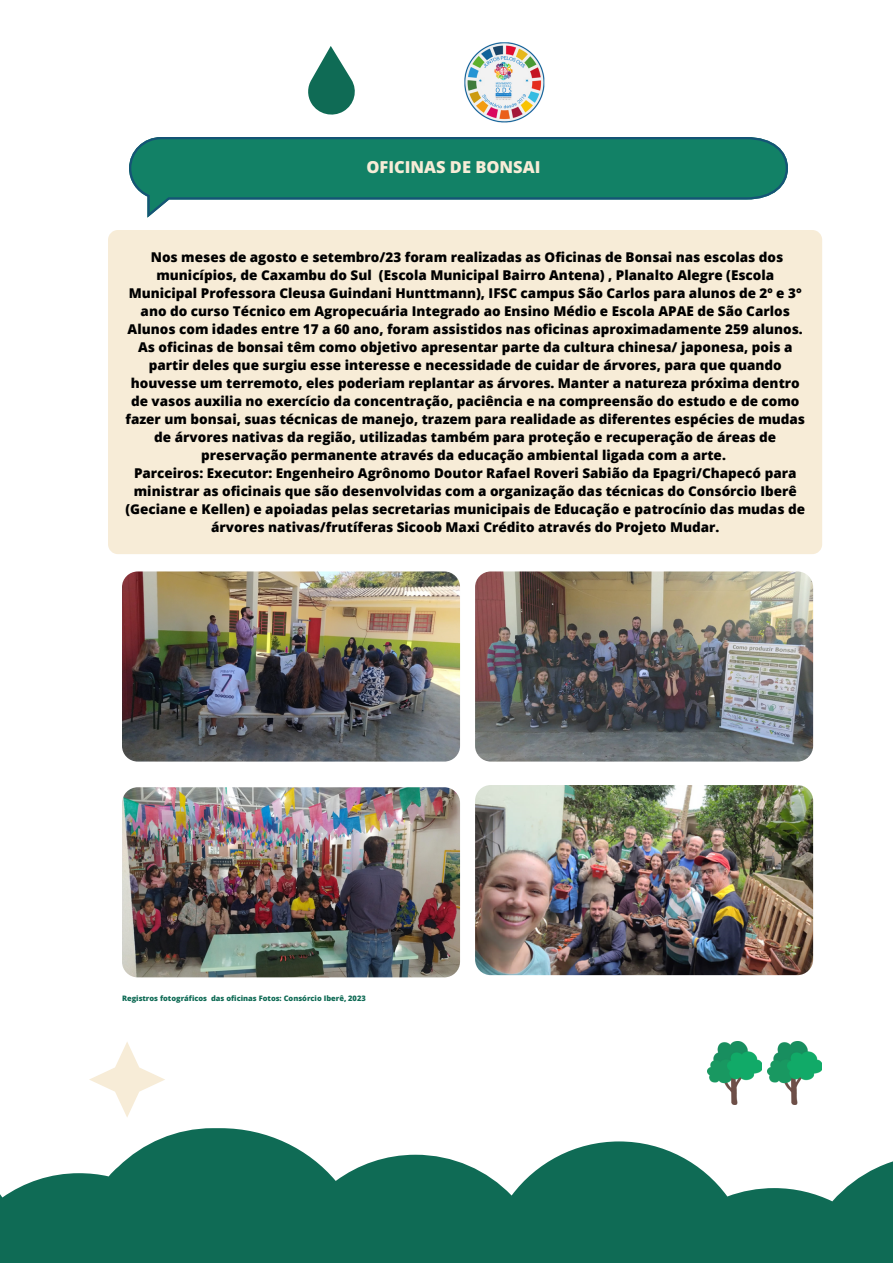
<style>
.page{position:relative;width:893px;height:1264px;background:#fff}
.page>*{position:absolute;margin:0;border:0;box-sizing:border-box;transform-origin:0 0}
.t1{font:800 16.5px "Open Sans";color:#f7ecd7}
.t2{font:800 13.5px/18px "Open Sans";color:#000;text-align:center}
.t3{font:800 7.5px "Open Sans";color:#0f6b55}
</style>
<div class="page">
<div style="left:108px;top:230px;width:714px;height:324px;background:#f7ecd7;border-radius:10px"></div>
<svg style="left:129px;top:137px;width:659px;height:62px;background:#17806a"></svg>
<img style="left:122px;top:571px;width:338px;height:190px;border-radius:16px">
<svg style="left:0;top:1128px;width:892px;height:134px;fill:#0f6b55"></svg>
<svg style="left:89px;top:1042px;width:76px;height:75px"></svg>
<img style="left:122px;top:787px;width:338px;height:190px;border-radius:16px">
<img style="left:707px;top:1041px;width:54px;height:63px">
<img style="left:767px;top:1041px;width:54px;height:63px">
<svg style="left:308px;top:46px;width:47px;height:69px"></svg>
<img style="left:464px;top:42px;width:81px;height:81px">
<img style="left:475px;top:785px;width:338px;height:190px;border-radius:16px">
<img style="left:475px;top:571px;width:338px;height:190px;border-radius:16px">
<p class="t1" style="left:366px;top:156px;width:176px">OFICINAS DE BONSAI</p>
<p class="t2" style="left:125px;top:247px;width:681px">Nos meses de agosto e setembro/23 foram realizadas as Oficinas de Bonsai nas escolas dos municípios, de Caxambu do Sul (Escola Municipal Bairro Antena) , Planalto Alegre (Escola Municipal Professora Cleusa Guindani Hunttmann), IFSC campus São Carlos para alunos de 2º e 3° ano do curso Técnico em Agropecuária Integrado ao Ensino Médio e Escola APAE de São Carlos Alunos com idades entre 17 a 60 ano, foram assistidos nas oficinas aproximadamente 259 alunos.<br>As oficinas de bonsai têm como objetivo apresentar parte da cultura chinesa/ japonesa, pois a partir deles que surgiu esse interesse e necessidade de cuidar de árvores, para que quando houvesse um terremoto, eles poderiam replantar as árvores. Manter a natureza próxima dentro de vasos auxilia no exercício da concentração, paciência e na compreensão do estudo e de como fazer um bonsai, suas técnicas de manejo, trazem para realidade as diferentes espécies de mudas de árvores nativas da região, utilizadas também para proteção e recuperação de áreas de preservação permanente através da educação ambiental ligada com a arte.</p>
<p class="t2" style="left:125px;top:463px;width:681px">Parceiros: Executor: Engenheiro Agrônomo Doutor Rafael Roveri Sabião da Epagri/Chapecó para ministrar as oficinais que são desenvolvidas com a organização das técnicas do Consórcio Iberê (Geciane e Kellen) e apoiadas pelas secretarias municipais de Educação e patrocínio das mudas de árvores nativas/frutíferas Sicoob Maxi Crédito através do Projeto Mudar.</p>
<p class="t3" style="left:122px;top:993px;width:245px">Registros fotográficos das oficinas Fotos: Consórcio Iberê, 2023</p>
</div>
